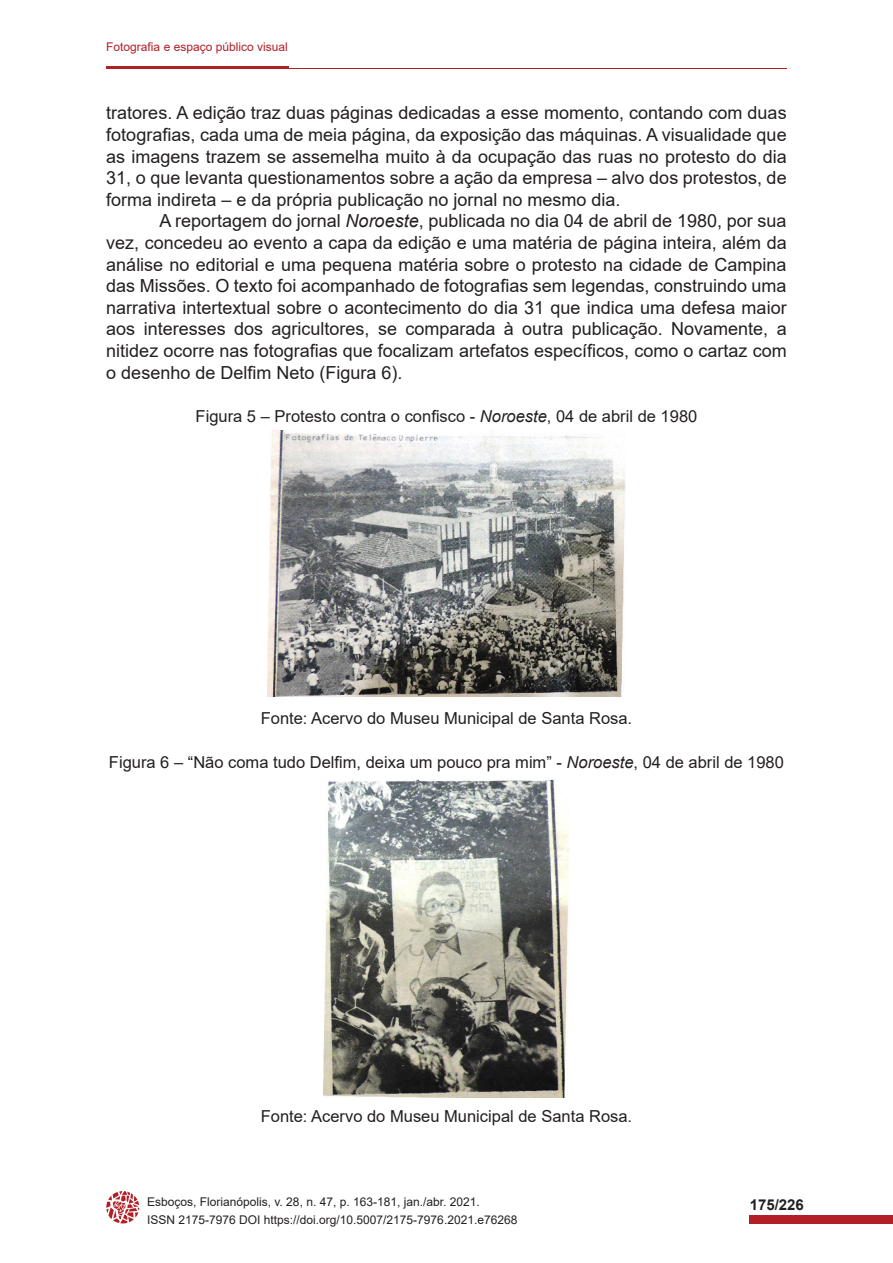
<style>
.page{position:relative;width:893px;height:1263px;background:#fff}
.page>*{position:absolute;margin:0;border:0;box-sizing:border-box;transform-origin:0 0}
.LO-normal{font:18px/21.6px "Arial";color:#231f20;text-align:justify}
.LO-normal-2{font:16.5px "Arial";color:#231f20}
.t1{font:700 15px "Arial";color:#231f20}
.t2{font:12px/18px "Arial";color:#231f20}
.t3{font:12px "Arial";color:#b21f27}
.s1{font-style:italic}
</style>
<div class="page">
<div style="left:750px;top:1215px;width:143px;height:9px;background:#b21f27"></div>
<svg style="left:106px;top:1191px;width:33px;height:32px"></svg>
<hr style="left:106px;top:68px;width:681px;height:1px;background:#b21f27">
<hr style="left:106px;top:67px;width:183px;height:2px;background:#b21f27">
<img style="left:267px;top:431px;width:358px;height:265px">
<img style="left:323px;top:779px;width:247px;height:318px">
<p class="t3" style="left:106px;top:39px;width:183px">Fotografia e espaço público visual</p>
<p class="LO-normal" style="left:106px;top:102px;width:682px">tratores. A edição traz duas páginas dedicadas a esse momento, contando com duas fotografias, cada uma de meia página, da exposição das máquinas. A visualidade que as imagens trazem se assemelha muito à da ocupação das ruas no protesto do dia 31, o que levanta questionamentos sobre a ação da empresa – alvo dos protestos, de forma indireta – e da própria publicação no jornal no mesmo dia.</p>
<p class="LO-normal" style="left:106px;top:210px;width:682px;text-indent:53px">A reportagem do jornal <span class="s1">Noroeste</span>, publicada no dia 04 de abril de 1980, por sua vez, concedeu ao evento a capa da edição e uma matéria de página inteira, além da análise no editorial e uma pequena matéria sobre o protesto na cidade de Campina das Missões. O texto foi acompanhado de fotografias sem legendas, construindo uma narrativa intertextual sobre o acontecimento do dia 31 que indica uma defesa maior aos interesses dos agricultores, se comparada à outra publicação. Novamente, a nitidez ocorre nas fotografias que focalizam artefatos específicos, como o cartaz com o desenho de Delfim Neto (Figura 6).</p>
<p class="LO-normal-2" style="left:196px;top:405px;width:503px">Figura 5 – Protesto contra o confisco - <span class="s1">Noroeste</span>, 04 de abril de 1980</p>
<p class="LO-normal-2" style="left:261px;top:707px;width:373px">Fonte: Acervo do Museu Municipal de Santa Rosa.</p>
<p class="LO-normal-2" style="left:109px;top:750px;width:676px">Figura 6 – “Não coma tudo Delfim, deixa um pouco pra mim” - <span class="s1">Noroeste</span>, 04 de abril de 1980</p>
<p class="LO-normal-2" style="left:261px;top:1104px;width:373px">Fonte: Acervo do Museu Municipal de Santa Rosa.</p>
<p class="t2" style="left:147px;top:1192px;width:372px">Esboços, Florianópolis, v. 28, n. 47, p. 163-181, jan./abr. 2021.<br>ISSN 2175-7976 DOI https://doi.org/10.5007/2175-7976.2021.e76268</p>
<p class="t1" style="left:750px;top:1194px;width:56px">175/226</p>
</div>
